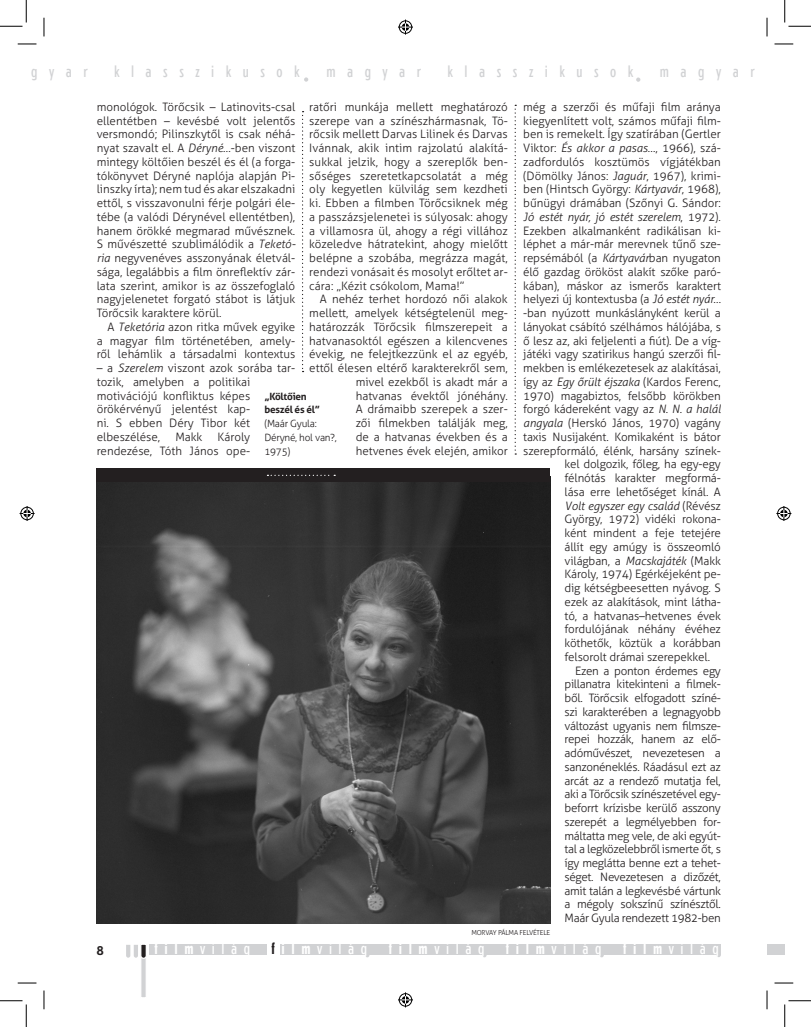
<style>
.page{position:relative;width:811px;height:1027px;background:#fff}
.page>*{position:absolute;margin:0;border:0;box-sizing:border-box;transform-origin:0 0}
.t1{font:300 condensed 16.5px "Erbar LT";letter-spacing:.4em;color:#fff}
.t2{font:300 condensed 16.5px "Erbar LT";letter-spacing:.7em;color:#d1d2d4}
.t3{font:700 12.5px "Aller";color:#231f20}
.új_Filmvilág{font:300 11.62px/13.8px "Aller";letter-spacing:-.01em;color:#231f20;text-align:justify}
.új_Filmvilág-2{font:italic 300 11.62px "Aller";letter-spacing:-.01em;color:#231f20}
.t4{font:300 10px/13.8px "Aller";letter-spacing:-.025em;color:#231f20}
.t5{font:700 10px/13.8px "Aller";letter-spacing:-.025em;color:#231f20}
.t6{font:300 6.88px "Aller";letter-spacing:-.025em;color:#231f20}
.s1{font-style:italic}
.s2{font-style:normal}
.s3{font-weight:700}
.s4{font-weight:700;color:#231f20}
</style>
<div class="page">
<svg style="left:304px;top:77px;width:4px;height:5px"></svg>
<svg style="left:636px;top:78px;width:4px;height:4px"></svg>
<div style="left:767px;top:945px;width:18px;height:10px;background:#d1d2d4"></div>
<div style="left:150px;top:945px;width:571px;height:10px;background:#d1d2d4"></div>
<svg style="left:126px;top:944px;width:20px;height:53px"></svg>
<div style="left:267px;top:940px;width:12px;height:18px;background:#fff"></div>
<svg style="left:514px;top:105px;width:2px;height:350px"></svg>
<svg style="left:302px;top:111px;width:1px;height:261px"></svg>
<img style="left:96px;top:482px;width:454px;height:441px">
<div style="left:96px;top:468px;width:454px;height:14px;background:#231f20"></div>
<svg style="left:267px;top:475px;width:68px;height:1px"></svg>
<svg style="left:18px;top:43px;width:18px;height:2px"></svg>
<svg style="left:774px;top:43px;width:19px;height:2px"></svg>
<svg style="left:18px;top:982px;width:18px;height:2px"></svg>
<svg style="left:774px;top:982px;width:19px;height:2px"></svg>
<svg style="left:43px;top:18px;width:2px;height:18px"></svg>
<svg style="left:43px;top:990px;width:2px;height:19px"></svg>
<svg style="left:766px;top:18px;width:2px;height:18px"></svg>
<svg style="left:766px;top:990px;width:2px;height:19px"></svg>
<svg style="left:0;top:0;width:27px;height:27px"></svg>
<svg style="left:0;top:1000px;width:27px;height:27px"></svg>
<svg style="left:784px;top:0;width:27px;height:27px"></svg>
<svg style="left:784px;top:1000px;width:27px;height:27px"></svg>
<svg style="left:398px;top:20px;width:15px;height:15px"></svg>
<svg style="left:398px;top:992px;width:15px;height:15px"></svg>
<svg style="left:20px;top:506px;width:15px;height:15px"></svg>
<svg style="left:776px;top:506px;width:15px;height:15px"></svg>
<h1 class="t2" style="left:13px;top:61px;width:75px">agyar</h1>
<h1 class="t2" style="left:114px;top:61px;width:187px">klasszikusok</h1>
<h1 class="t2" style="left:326px;top:61px;width:96px">magyar</h1>
<h1 class="t2" style="left:448px;top:61px;width:187px">klasszikusok</h1>
<h1 class="t2" style="left:660px;top:61px;width:96px">magyar</h1>
<p class="új_Filmvilág" style="left:309px;top:100px;width:200px">ratőri munkája mellett meghatározó szerepe van a színészhármasnak, Tö&shy;rőcsik mellett Darvas Lilinek és Darvas Ivánnak, akik intim rajzolatú alakítá&shy;sukkal jelzik, hogy a szereplők ben&shy;sőséges szeretetkapcsolatát a még oly kegyetlen külvilág sem kezdheti ki. Ebben a filmben Törőcsiknek még a passzázsjelenetei is súlyosak: ahogy a villamosra ül, ahogy a régi villához közeledve hátratekint, ahogy mielőtt belépne a szobába, megrázza magát, rendezi vonásait és mosolyt erőltet ar&shy;cára: „Kézit csókolom, Mama!”</p>
<p class="új_Filmvilág" style="left:309px;top:292px;width:200px;text-align:right">A nehéz terhet hordozó női alakok mellett, amelyek kétségtelenül meg&shy;határozzák Törőcsik filmszerepeit a hatvanasoktól egészen a kilencvenes évekig, ne felejtkezzünk el az egyéb, ettől élesen eltérő karakterekről sem, mivel ezekből is akadt már a hatvanas évektől jónéhány.<br>A drámaibb szerepek a szer-<br>zői filmekben találják meg,<br>de a hatvanas években és a hetvenes évek elején, amikor</p>
<p class="új_Filmvilág" style="left:97px;top:100px;width:200px">monológok. Törőcsik – Latinovits-csal ellentétben – kevésbé volt jelentős versmondó; Pilinszkytől is csak néhá&shy;nyat szavalt el. A <span class="s1">Déryné…</span>-ben viszont mintegy költőien beszél és él (a forga&shy;tókönyvet Déryné naplója alapján Pi&shy;linszky írta); nem tud és akar elszakadni ettől, s visszavonulni férje polgári éle&shy;tébe (a valódi Dérynével ellentétben), hanem örökké megmarad művésznek.<br>S művészetté szublimálódik a <span class="s1">Teketó&shy;ria</span> negyvenéves asszonyának életvál&shy;sága, legalábbis a film önreflektív zár&shy;lata szerint, amikor is az összefoglaló nagyjelenetet forgató stábot is látjuk Törőcsik karaktere körül.</p>
<p class="új_Filmvilág" style="left:97px;top:320px;width:200px;text-indent:11px">A <span class="s1">Teketória</span> azon ritka művek egyike a magyar film történetében, amely&shy;ről lehámlik a társadalmi kontextus</p>
<p class="új_Filmvilág" style="left:97px;top:361px;width:200px;text-align:left">– a <span class="s1">Szerelem</span> viszont azok sorába tar&shy;tozik, amelyben a politikai motivációjú konfliktus képes örökérvényű jelentést kap-<br>ni. S ebben Déry Tibor két elbeszélése,</p>
<p class="t5" style="left:264px;top:389px;width:57px">„Költőien beszél és él”</p>
<p class="t4" style="left:264px;top:417px;width:74px">(Maár Gyula:<br>Déryné, hol van?,<br>1975)</p>
<p class="új_Filmvilág" style="left:97px;top:430px;width:155px;text-align:right">Károly<br>rendezése, Tóth János ope-</p>
<p class="új_Filmvilág" style="left:175px;top:430px;width:29px">Makk</p>
<p class="új_Filmvilág" style="left:523px;top:100px;width:199px">még a szerzői és műfaji film aránya</p>
<p class="új_Filmvilág" style="left:523px;top:114px;width:199px">kiegyenlített volt, számos műfaji film-</p>
<p class="új_Filmvilág" style="left:523px;top:127px;width:199px">ben is remekelt. Így szatírában (Gertler</p>
<p class="új_Filmvilág" style="left:523px;top:141px;width:199px">Viktor: <span class="s1">És akkor a pasas…</span>, 1966), szá-</p>
<p class="új_Filmvilág" style="left:523px;top:155px;width:199px">zadfordulós kosztümös vígjátékban</p>
<p class="új_Filmvilág" style="left:523px;top:169px;width:199px">(Dömölky János: <span class="s1">Jaguár</span>, 1967), krimi-</p>
<p class="új_Filmvilág" style="left:523px;top:182px;width:199px">ben (Hintsch György: <span class="s1">Kártyavár</span>, 1968),</p>
<p class="új_Filmvilág" style="left:523px;top:196px;width:199px">bűnügyi drámában (Szőnyi G. Sándor:</p>
<p class="új_Filmvilág-2" style="left:523px;top:210px;width:199px">Jó estét nyár, jó estét szerelem<span class="s2">, 1972).</span></p>
<p class="új_Filmvilág" style="left:523px;top:224px;width:199px">Ezekben alkalmanként radikálisan ki-</p>
<p class="új_Filmvilág" style="left:523px;top:237px;width:199px">léphet a már-már merevnek tűnő sze-</p>
<p class="új_Filmvilág" style="left:523px;top:251px;width:199px">repsémából (a <span class="s1">Kártyavár</span>ban nyugaton</p>
<p class="új_Filmvilág" style="left:523px;top:265px;width:199px">élő gazdag örököst alakít szőke paró-</p>
<p class="új_Filmvilág" style="left:523px;top:279px;width:199px">kában), máskor az ismerős karaktert</p>
<p class="új_Filmvilág" style="left:523px;top:292px;width:199px">helyezi új kontextusba (a <span class="s1">Jó estét nyár…</span></p>
<p class="új_Filmvilág" style="left:523px;top:306px;width:199px">-ban nyúzott munkáslányként kerül a</p>
<p class="új_Filmvilág" style="left:523px;top:320px;width:199px">lányokat csábító szélhámos hálójába, s</p>
<p class="új_Filmvilág" style="left:523px;top:334px;width:199px">ő lesz az, aki feljelenti a fiút). De a víg-</p>
<p class="új_Filmvilág" style="left:523px;top:347px;width:199px">játéki vagy szatirikus hangú szerzői fil-</p>
<p class="új_Filmvilág" style="left:523px;top:361px;width:199px">mekben is emlékezetesek az alakításai,</p>
<p class="új_Filmvilág" style="left:523px;top:375px;width:199px">így az <span class="s1">Egy őrült éjszaka</span> (Kardos Ferenc,</p>
<p class="új_Filmvilág" style="left:523px;top:389px;width:199px">1970) magabiztos, felsőbb körökben</p>
<p class="új_Filmvilág" style="left:523px;top:402px;width:199px">forgó kádereként vagy az <span class="s1">N. N. a halál</span></p>
<p class="új_Filmvilág" style="left:523px;top:416px;width:199px"><span class="s1">angyala</span> (Herskó János, 1970) vagány</p>
<p class="új_Filmvilág" style="left:523px;top:430px;width:199px">taxis Nusijaként. Komikaként is bátor</p>
<p class="új_Filmvilág" style="left:523px;top:444px;width:199px">szerepformáló, élénk, harsány színek-</p>
<p class="új_Filmvilág" style="left:564px;top:457px;width:158px">kel dolgozik, főleg, ha egy-egy</p>
<p class="új_Filmvilág" style="left:564px;top:471px;width:158px">félnótás karakter megformá-</p>
<p class="új_Filmvilág" style="left:564px;top:485px;width:158px">lása erre lehetőséget kínál. A</p>
<p class="új_Filmvilág-2" style="left:564px;top:499px;width:158px">Volt egyszer egy család <span class="s2">(Révész</span></p>
<p class="új_Filmvilág" style="left:564px;top:512px;width:158px">György, 1972) vidéki rokona-</p>
<p class="új_Filmvilág" style="left:564px;top:526px;width:158px">ként mindent a feje tetejére</p>
<p class="új_Filmvilág" style="left:564px;top:540px;width:158px">állít egy amúgy is összeomló</p>
<p class="új_Filmvilág" style="left:564px;top:554px;width:158px">világban, a <span class="s1">Macskajáték</span> (Makk</p>
<p class="új_Filmvilág" style="left:564px;top:567px;width:158px">Károly, 1974) Egérkéjeként pe-</p>
<p class="új_Filmvilág" style="left:564px;top:581px;width:158px">dig kétségbeesetten nyávog. S</p>
<p class="új_Filmvilág" style="left:564px;top:595px;width:158px">ezek az alakítások, mint látha-</p>
<p class="új_Filmvilág" style="left:564px;top:609px;width:158px">tó, a hatvanas–hetvenes évek</p>
<p class="új_Filmvilág" style="left:564px;top:622px;width:158px">fordulójának néhány évéhez</p>
<p class="új_Filmvilág" style="left:564px;top:636px;width:158px">köthetők, köztük a korábban</p>
<p class="új_Filmvilág" style="left:564px;top:650px;width:147px">felsorolt drámai szerepekkel.</p>
<p class="új_Filmvilág" style="left:564px;top:664px;width:158px;text-indent:11px">Ezen a ponton érdemes egy pillanatra kitekinteni a filmek&shy;ből. Törőcsik elfogadott színé&shy;szi karakterében a legnagyobb változást ugyanis nem filmsze&shy;repei hozzák, hanem az elő&shy;adóművészet, nevezetesen a sanzonéneklés. Ráadásul ezt az arcát az a rendező mutatja fel, aki a Törőcsik színészetével egy&shy;beforrt krízisbe kerülő asszony szerepét a legmélyebben for&shy;máltatta meg vele, de aki egyút&shy;tal a legközelebbről ismerte őt, s így meglátta benne ezt a tehet&shy;séget. Nevezetesen a dizőzét, amit talán a legkevésbé vártunk a mégoly sokszínű színésztől.<br>Maár Gyula rendezett 1982-ben</p>
<p class="t3" style="left:97px;top:943px;width:9px">8</p>
<p class="t6" style="left:471px;top:928px;width:80px">MORVAY PÁLMA FELVÉTELE</p>
<h1 class="t1" style="left:155px;top:938px;width:97px"><span class="s3">film</span>világ</h1>
<h1 class="t1" style="left:272px;top:938px;width:97px"><span class="s4">f</span><span class="s3">ilm</span>világ</h1>
<h1 class="t1" style="left:389px;top:938px;width:97px"><span class="s3">film</span>világ</h1>
<h1 class="t1" style="left:506px;top:938px;width:97px"><span class="s3">film</span>világ</h1>
<h1 class="t1" style="left:623px;top:938px;width:97px"><span class="s3">film</span>világ</h1>
</div>
